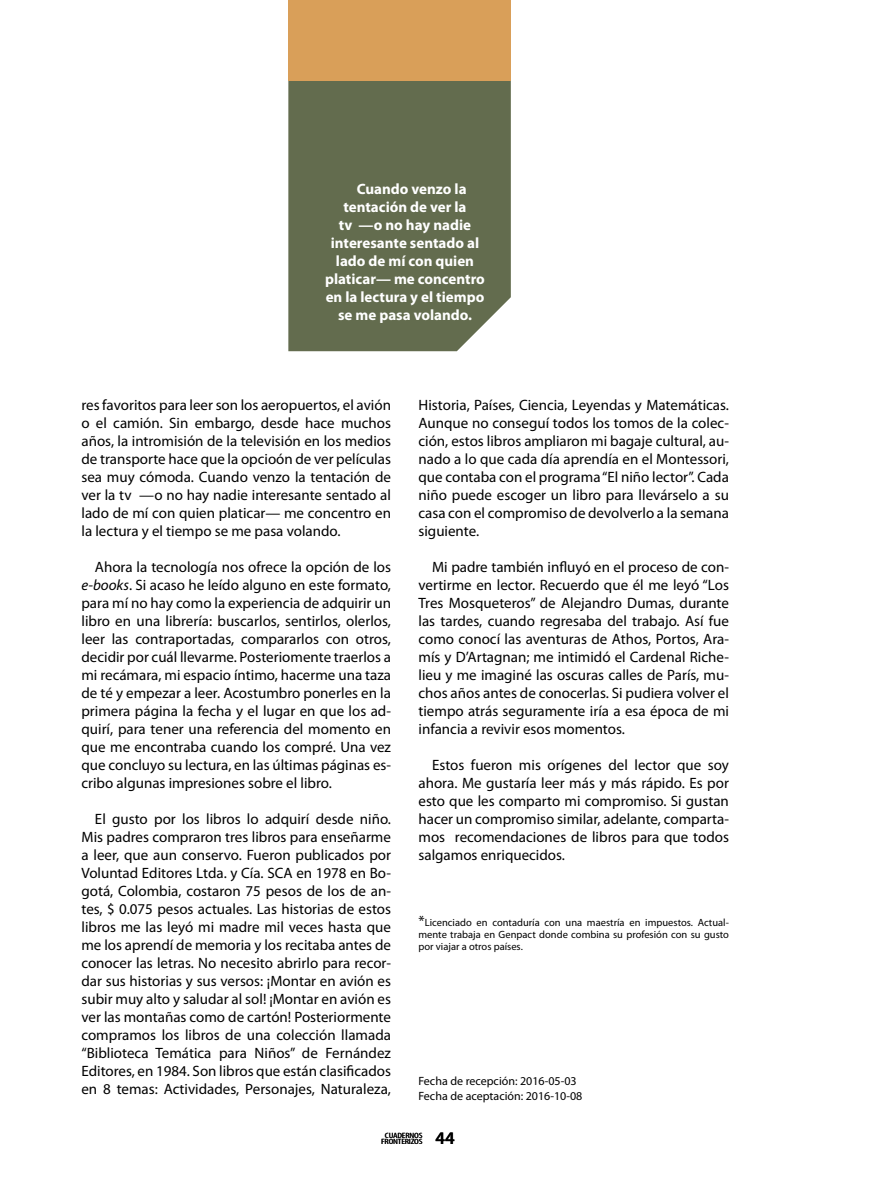
<style>
.page{position:relative;width:891px;height:1188px;background:#fff}
.page>*{position:absolute;margin:0;border:0;box-sizing:border-box;transform-origin:0 0}
.t1{font:600 17.7px "Myriad Pro";color:#000}
.t2{font:15px/18px "Myriad Pro";color:#000;text-align:justify}
.t3{font:700 15px "Myriad Pro";color:#fff}
.t4{font:12px/15px "Myriad Pro";color:#000}
.t5{font:10.5px/12px "Myriad Pro";color:#000;text-align:justify}
.t6{font:condensed 7.65px/6px "Myriad Pro";letter-spacing:-.02em;color:#000;text-align:center;scale:1.37 1}
.s1{font-style:italic}
.s2{font-size:15px}
</style>
<div class="page">
<div style="left:288px;top:81px;width:223px;height:270px;background:#636c4e"></div>
<div style="left:288px;top:0;width:223px;height:81px;background:#d99f59"></div>
<p class="t3" style="left:357px;top:179px;width:111px">Cuando venzo la</p>
<p class="t3" style="left:343px;top:197px;width:125px">tentación de ver la</p>
<p class="t3" style="left:339px;top:215px;width:134px">tv —o no hay nadie</p>
<p class="t3" style="left:331px;top:233px;width:150px">interesante sentado al</p>
<p class="t3" style="left:336px;top:251px;width:140px">lado de mí con quien</p>
<p class="t3" style="left:325px;top:269px;width:161px">platicar— me concentro</p>
<p class="t3" style="left:326px;top:287px;width:160px">en la lectura y el tiempo</p>
<p class="t3" style="left:338px;top:305px;width:135px">se me pasa volando.</p>
<p class="t2" style="left:81px;top:396px;width:311px">res favoritos para leer son los aeropuertos, el avión o el camión. Sin embargo, desde hace muchos años, la intromisión de la televisión en los medios de transporte hace que la opcioón de ver películas sea muy cómoda. Cuando venzo la tentación de ver la tv —o no hay nadie interesante sentado al lado de mí con quien platicar— me concentro en la lectura y el tiempo se me pasa volando.</p>
<p class="t2" style="left:81px;top:558px;width:311px;text-indent:14px">Ahora la tecnología nos ofrece la opción de los <span class="s1">e-books</span>. Si acaso he leído alguno en este formato, para mí no hay como la experiencia de adquirir un libro en una librería: buscarlos, sentirlos, olerlos, leer las contraportadas, compararlos con otros, decidir por cuál llevarme. Posteriomente traerlos a mi recámara, mi espacio íntimo, hacerme una taza de té y empezar a leer. Acostumbro ponerles en la primera página la fecha y el lugar en que los ad&shy;quirí, para tener una referencia del momento en que me encontraba cuando los compré. Una vez que concluyo su lectura, en las últimas páginas es&shy;cribo algunas impresiones sobre el libro.</p>
<p class="t2" style="left:81px;top:810px;width:311px;text-indent:14px">El gusto por los libros lo adquirí desde niño.<br>Mis padres compraron tres libros para enseñarme a leer, que aun conservo. Fueron publicados por Voluntad Editores Ltda. y Cía. SCA en 1978 en Bo&shy;gotá, Colombia, costaron 75 pesos de los de an&shy;tes, $ 0.075 pesos actuales. Las historias de estos libros me las leyó mi madre mil veces hasta que me los aprendí de memoria y los recitaba antes de conocer las letras. No necesito abrirlo para recor&shy;dar sus historias y sus versos: ¡Montar en avión es subir muy alto y saludar al sol! ¡Montar en avión es ver las montañas como de cartón! Posteriormente compramos los libros de una colección llamada “Biblioteca Temática para Niños” de Fernández Editores, en 1984. Son libros que están clasificados en 8 temas: Actividades, Personajes, Naturaleza,</p>
<p class="t2" style="left:419px;top:396px;width:312px">Historia, Países, Ciencia, Leyendas y Matemáticas.<br>Aunque no conseguí todos los tomos de la colec&shy;ción, estos libros ampliaron mi bagaje cultural, au&shy;nado a lo que cada día aprendía en el Montessori, que contaba con el programa “El niño lector”. Cada niño puede escoger un libro para llevárselo a su casa con el compromiso de devolverlo a la semana siguiente.</p>
<p class="t2" style="left:419px;top:558px;width:312px;text-indent:14px">Mi padre también influyó en el proceso de con&shy;vertirme en lector. Recuerdo que él me leyó “Los Tres Mosqueteros” de Alejandro Dumas, durante las tardes, cuando regresaba del trabajo. Así fue como conocí las aventuras de Athos, Portos, Ara&shy;mís y D’Artagnan; me intimidó el Cardenal Riche&shy;lieu y me imaginé las oscuras calles de París, mu&shy;chos años antes de conocerlas. Si pudiera volver el tiempo atrás seguramente iría a esa época de mi infancia a revivir esos momentos.</p>
<p class="t2" style="left:419px;top:756px;width:312px;text-indent:14px">Estos fueron mis orígenes del lector que soy ahora. Me gustaría leer más y más rápido. Es por esto que les comparto mi compromiso. Si gustan hacer un compromiso similar, adelante, comparta&shy;mos recomendaciones de libros para que todos salgamos enriquecidos.</p>
<p class="t5" style="left:418px;top:916px;width:312px"><span class="s2">*</span>Licenciado en contaduría con una maestría en impuestos. Actual&shy;mente trabaja en Genpact donde combina su profesión con su gusto por viajar a otros países.</p>
<p class="t4" style="left:418px;top:1073px;width:165px">Fecha de recepción: 2016-05-03<br>Fecha de aceptación: 2016-10-08</p>
<p class="t6" style="left:381px;top:1132px;width:32px">CUADERNOS<br>FRONTERIZOS</p>
<p class="t1" style="left:435px;top:1127px;width:21px">44</p>
</div>
